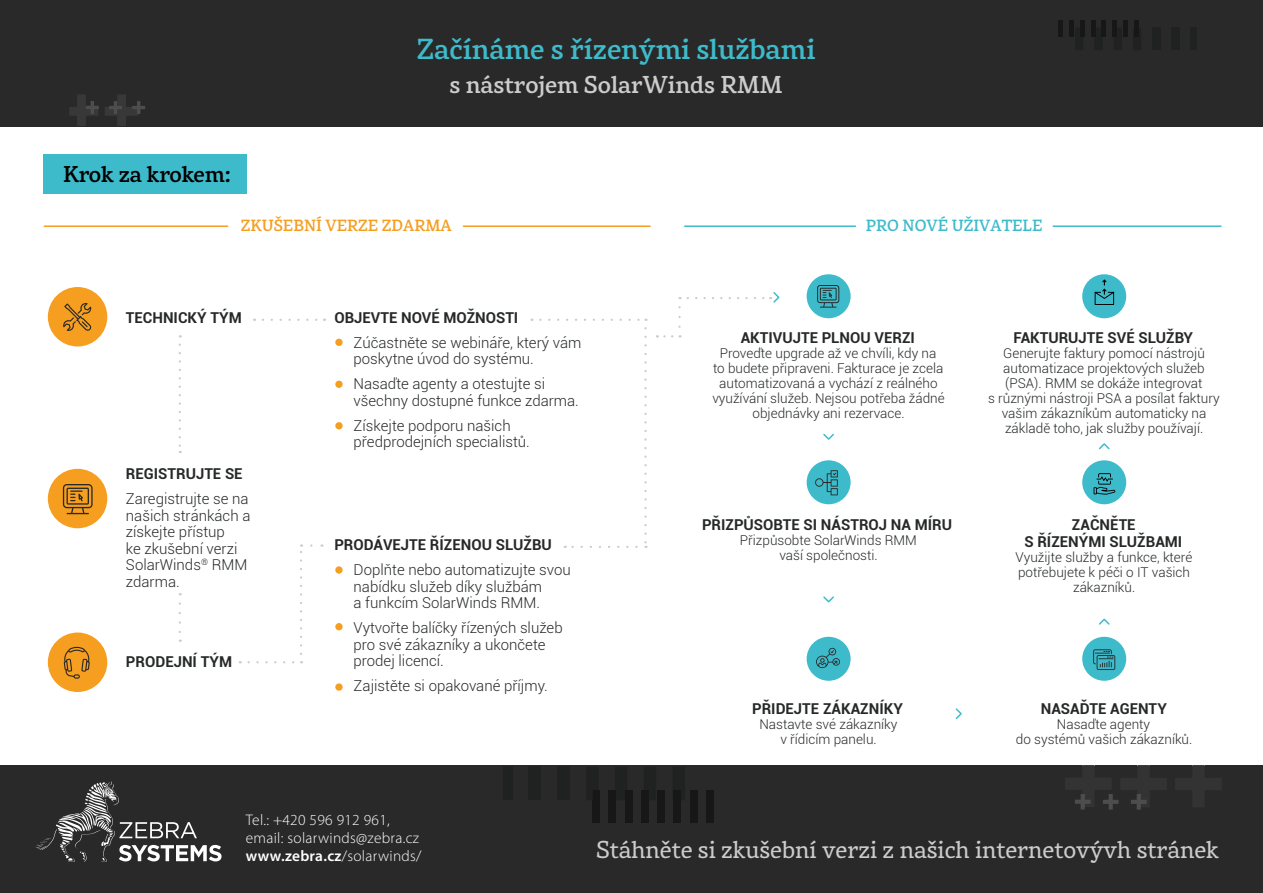
<style>
.page{position:relative;width:1263px;height:893px;background:#fff}
.page>*{position:absolute;margin:0;border:0;box-sizing:border-box;transform-origin:0 0}
.t1{font:500 28.5px "Rival";color:#3ebbcb}
.t2{font:24px "Rival";color:#cdcccc}
.t3{font:500 24px "Rival";color:#cdcccc}
.t4{font:500 22.5px "Rival";color:#000}
.t5{font:500 15.9px "Rival";color:#f59e1f}
.t6{font:500 15.9px "Rival";color:#3ebbcb}
.t7{font:300 15.3px/18.5px "Myriad Pro";letter-spacing:.02em;color:#fff}
.t8{font:300 15px/16.5px "Roboto";color:#272929}
.t9{font:700 15px/16.5px "Roboto";color:#272929;text-align:center}
.t10{font:300 13.5px/15px "Roboto";color:#272929;text-align:center}
.s1{font-weight:600}
</style>
<div class="page">
<div style="left:0;top:0;width:1263px;height:126px;background:#292929"></div>
<svg style="left:69px;top:95px;width:30px;height:31px"></svg>
<svg style="left:105px;top:95px;width:40px;height:31px"></svg>
<hr style="left:1091px;top:20px;width:4px;height:16px;background:#171717">
<div style="left:1058px;top:20px;width:5px;height:16px;background:#171717"></div>
<div style="left:1069px;top:20px;width:5px;height:16px;background:#171717"></div>
<hr style="left:1080px;top:20px;width:4px;height:16px;background:#171717">
<div style="left:1101px;top:20px;width:5px;height:16px;background:#171717"></div>
<div style="left:1112px;top:20px;width:5px;height:16px;background:#171717"></div>
<div style="left:1123px;top:20px;width:5px;height:16px;background:#171717"></div>
<div style="left:1134px;top:20px;width:5px;height:16px;background:#171717"></div>
<svg style="left:1094px;top:28px;width:9px;height:9px"></svg>
<div style="left:1152px;top:28px;width:8px;height:22px;background:#202121"></div>
<div style="left:1171px;top:28px;width:9px;height:22px;background:#202121"></div>
<div style="left:1191px;top:28px;width:6px;height:22px;background:#202121"></div>
<div style="left:0;top:765px;width:1263px;height:128px;background:#292929"></div>
<svg style="left:1075px;top:765px;width:75px;height:45px"></svg>
<svg style="left:1192px;top:765px;width:13px;height:1px"></svg>
<div style="left:658px;top:791px;width:7px;height:32px;background:#171717"></div>
<div style="left:706px;top:791px;width:7px;height:32px;background:#171717"></div>
<div style="left:690px;top:791px;width:7px;height:32px;background:#171717"></div>
<div style="left:674px;top:791px;width:7px;height:32px;background:#171717"></div>
<div style="left:641px;top:791px;width:7px;height:32px;background:#171717"></div>
<div style="left:625px;top:791px;width:7px;height:32px;background:#171717"></div>
<div style="left:609px;top:791px;width:7px;height:32px;background:#171717"></div>
<div style="left:593px;top:791px;width:7px;height:32px;background:#171717"></div>
<svg style="left:592px;top:790px;width:7px;height:10px"></svg>
<div style="left:593px;top:791px;width:6px;height:9px;background:#171717"></div>
<svg style="left:673px;top:790px;width:8px;height:10px"></svg>
<div style="left:674px;top:791px;width:7px;height:9px;background:#171717"></div>
<svg style="left:644px;top:790px;width:5px;height:10px"></svg>
<div style="left:557px;top:767px;width:13px;height:33px;background:#202121"></div>
<div style="left:529px;top:767px;width:12px;height:33px;background:#202121"></div>
<div style="left:503px;top:767px;width:9px;height:33px;background:#202121"></div>
<div style="left:48px;top:287px;width:59px;height:59px;background:#f59e1f;border-radius:50%"></div>
<svg style="left:63px;top:303px;width:28px;height:28px"></svg>
<div style="left:48px;top:469px;width:59px;height:59px;background:#f59e1f;border-radius:50%"></div>
<svg style="left:63px;top:484px;width:30px;height:30px"></svg>
<div style="left:48px;top:632px;width:59px;height:60px;background:#f59e1f;border-radius:50%"></div>
<svg style="left:64px;top:647px;width:26px;height:32px"></svg>
<div style="left:807px;top:274px;width:44px;height:44px;background:#3ebbcb;border-radius:50%"></div>
<svg style="left:817px;top:285px;width:22px;height:23px"></svg>
<div style="left:807px;top:460px;width:44px;height:44px;background:#3ebbcb;border-radius:50%"></div>
<svg style="left:815px;top:470px;width:23px;height:25px"></svg>
<div style="left:807px;top:637px;width:44px;height:44px;background:#3ebbcb;border-radius:50%"></div>
<svg style="left:816px;top:648px;width:24px;height:20px"></svg>
<div style="left:1082px;top:637px;width:44px;height:44px;background:#3ebbcb;border-radius:50%"></div>
<svg style="left:1093px;top:649px;width:22px;height:21px"></svg>
<div style="left:1082px;top:460px;width:44px;height:44px;background:#3ebbcb;border-radius:50%"></div>
<svg style="left:1093px;top:473px;width:22px;height:22px"></svg>
<div style="left:1082px;top:274px;width:44px;height:44px;background:#3ebbcb;border-radius:50%"></div>
<svg style="left:1094px;top:279px;width:20px;height:26px"></svg>
<svg style="left:823px;top:596px;width:11px;height:7px"></svg>
<svg style="left:1099px;top:618px;width:11px;height:7px"></svg>
<svg style="left:823px;top:433px;width:11px;height:7px"></svg>
<svg style="left:1099px;top:443px;width:11px;height:7px"></svg>
<svg style="left:955px;top:708px;width:7px;height:11px"></svg>
<hr style="left:463px;top:225px;width:187px;height:2px;background:#f59e1f">
<hr style="left:44px;top:225px;width:184px;height:2px;background:#f59e1f">
<hr style="left:685px;top:225px;width:170px;height:2px;background:#3ebbcb">
<hr style="left:1053px;top:225px;width:168px;height:2px;background:#3ebbcb">
<div style="left:43px;top:154px;width:203px;height:40px;background:#3ebbcb"></div>
<svg style="left:179px;top:604px;width:2px;height:38px"></svg>
<svg style="left:664px;top:335px;width:16px;height:2px"></svg>
<svg style="left:678px;top:297px;width:3px;height:30px"></svg>
<svg style="left:688px;top:292px;width:92px;height:11px"></svg>
<svg style="left:249px;top:661px;width:53px;height:2px"></svg>
<svg style="left:300px;top:544px;width:2px;height:110px"></svg>
<svg style="left:179px;top:345px;width:2px;height:108px"></svg>
<svg style="left:540px;top:319px;width:106px;height:2px"></svg>
<svg style="left:644px;top:328px;width:3px;height:220px"></svg>
<svg style="left:565px;top:546px;width:71px;height:2px"></svg>
<svg style="left:263px;top:319px;width:62px;height:2px"></svg>
<svg style="left:35px;top:782px;width:187px;height:80px"></svg>
<div style="left:335px;top:339px;width:8px;height:7px;background:#f59e1f;border-radius:50%"></div>
<div style="left:335px;top:381px;width:8px;height:7px;background:#f59e1f;border-radius:50%"></div>
<div style="left:335px;top:422px;width:8px;height:7px;background:#f59e1f;border-radius:50%"></div>
<div style="left:335px;top:566px;width:8px;height:8px;background:#f59e1f;border-radius:50%"></div>
<div style="left:335px;top:623px;width:8px;height:7px;background:#f59e1f;border-radius:50%"></div>
<div style="left:335px;top:683px;width:8px;height:8px;background:#f59e1f;border-radius:50%"></div>
<h1 class="t1" style="left:417px;top:27px;width:400px">Začínáme s řízenými službami</h1>
<h2 class="t3" style="left:449px;top:67px;width:335px">s nástrojem SolarWinds RMM</h2>
<h3 class="t4" style="left:63px;top:157px;width:169px">Krok za krokem:</h3>
<p class="t5" style="left:241px;top:214px;width:213px">ZKUŠEBNÍ VERZE ZDARMA</p>
<p class="t6" style="left:866px;top:214px;width:178px">PRO NOVÉ UŽIVATELE</p>
<p class="t9" style="left:126px;top:309px;width:117px">TECHNICKÝ TÝM</p>
<p class="t9" style="left:126px;top:465px;width:118px">REGISTRUJTE SE</p>
<p class="t8" style="left:126px;top:490px;width:126px">Zaregistrujte se na našich stránkách a získejte přístup<br>ke zkušební verzi<br>SolarWinds<sup>®</sup> RMM zdarma.</p>
<p class="t9" style="left:126px;top:653px;width:108px">PRODEJNÍ TÝM</p>
<p class="t9" style="left:334px;top:309px;width:186px">OBJEVTE NOVÉ MOŽNOSTI</p>
<p class="t8" style="left:354px;top:334px;width:229px">Zúčastněte se webináře, který vám poskytne úvod do systému.</p>
<p class="t8" style="left:354px;top:375px;width:227px">Nasaďte agenty a otestujte si všechny dostupné funkce zdarma.</p>
<p class="t8" style="left:354px;top:417px;width:178px">Získejte podporu našich předprodejních specialistů.</p>
<p class="t9" style="left:334px;top:536px;width:219px">PRODÁVEJTE ŘÍZENOU SLUŽBU</p>
<p class="t8" style="left:354px;top:561px;width:219px">Doplňte nebo automatizujte svou nabídku služeb díky službám<br>a funkcím SolarWinds RMM.</p>
<p class="t8" style="left:354px;top:619px;width:211px">Vytvořte balíčky řízených služeb pro své zákazníky a ukončete prodej licencí.</p>
<p class="t8" style="left:354px;top:677px;width:196px">Zajistěte si opakované příjmy.</p>
<p class="t9" style="left:741px;top:329px;width:176px">AKTIVUJTE PLNOU VERZI</p>
<p class="t10" style="left:712px;top:345px;width:234px">Proveďte upgrade až ve chvíli, kdy na<br>to budete připraveni. Fakturace je zcela automatizovaná a vychází z reálného využívání služeb. Nejsou potřeba žádné objednávky ani rezervace.</p>
<p class="t9" style="left:702px;top:516px;width:252px">PŘIZPŮSOBTE SI NÁSTROJ NA MÍRU</p>
<p class="t10" style="left:740px;top:532px;width:178px">Přizpůsobte SolarWinds RMM vaší společnosti.</p>
<p class="t9" style="left:1013px;top:329px;width:181px">FAKTURUJTE SVÉ SLUŽBY</p>
<p class="t10" style="left:988px;top:345px;width:233px">Generujte faktury pomocí nástrojů automatizace projektových služeb (PSA). RMM se dokáže integrovat<br>s různými nástroji PSA a posílat faktury vašim zákazníkům automaticky na základě toho, jak služby používají.</p>
<p class="t9" style="left:1024px;top:516px;width:159px">ZAČNĚTE<br>S ŘÍZENÝMI SLUŽBAMI</p>
<p class="t10" style="left:1016px;top:549px;width:178px">Využijte služby a funkce, které potřebujete k péči o IT vašich zákazníků.</p>
<p class="t9" style="left:752px;top:699px;width:152px">PŘIDEJTE ZÁKAZNÍKY</p>
<p class="t10" style="left:759px;top:716px;width:140px">Nastavte své zákazníky v řídicím panelu.</p>
<p class="t9" style="left:1041px;top:699px;width:128px">NASAĎTE AGENTY</p>
<p class="t10" style="left:1016px;top:716px;width:178px">Nasaďte agenty<br>do systémů vašich zákazníků.</p>
<p class="t7" style="left:246px;top:810px;width:177px">Tel.: +420 596 912 961, email: solarwinds@zebra.cz <span class="s1">www.zebra.cz</span>/solarwinds/</p>
<h2 class="t2" style="left:596px;top:832px;width:624px">Stáhněte si zkušební verzi z našich internetovývh stránek</h2>
</div>
